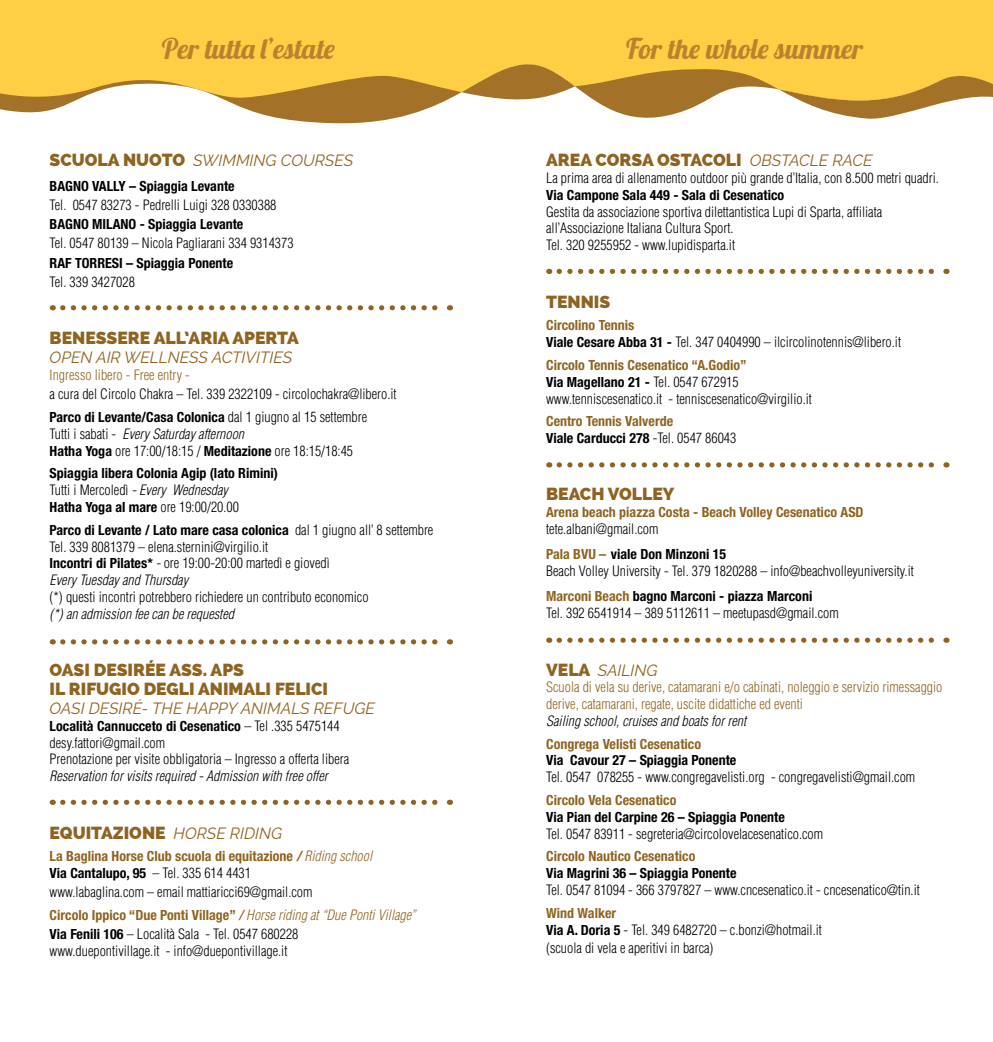
<style>
.page{position:relative;width:993px;height:1042px;background:#fff}
.page>*{position:absolute;margin:0;border:0;box-sizing:border-box;transform-origin:0 0}
.t1{font:28px "Lobster";color:#bb812f}
.t2{font:800 17.5px/18.9px "Raleway";color:#8f6421}
.t3{font:italic 16.28px "Raleway";color:#8f6421}
.t4{font:300 condensed 14px/16.8px "Helvetica LT Std";color:#000}
.t5{font:700 condensed 14px/22.8px "Helvetica Neue LT Std";color:#000}
.t6{font:700 condensed 14px/16.8px "Helvetica Neue LT Std";color:#8f6421}
.t7{font:300 condensed 14px/16.8px "Helvetica LT Std";color:#8f6421}
.t8{font:italic 300 condensed 14px "Helvetica LT Std";color:#000}
.s1{font-weight:800;font-style:normal;font-size:17.5px}
.s2{font-family:"Helvetica LT Std";font-weight:300}
.s3{font-style:italic}
.s4{font-family:"Helvetica Neue LT Std";font-weight:700}
.s5{font-weight:400;font-style:italic;font-size:16.28px}
.s6{font-family:"Helvetica LT Std";font-weight:300;font-style:italic}
.s7{color:#000}
.s8{font-family:"Helvetica LT Std";font-weight:300;color:#000}
.s9{font-weight:500;font-style:italic}
.s10{color:#8f6421}
</style>
<div class="page">
<svg style="left:22px;top:112px;width:659px;height:12px"></svg>
<svg style="left:831px;top:112px;width:77px;height:7px"></svg>
<svg style="left:0;top:0;width:992px;height:112px;background:#efc44f"></svg>
<svg style="left:63px;top:305px;width:387px;height:5px"></svg>
<svg style="left:63px;top:639px;width:387px;height:5px"></svg>
<svg style="left:63px;top:799px;width:387px;height:6px"></svg>
<svg style="left:559px;top:637px;width:387px;height:6px"></svg>
<svg style="left:559px;top:462px;width:387px;height:5px"></svg>
<svg style="left:559px;top:269px;width:387px;height:5px"></svg>
<h1 class="t1" style="left:162px;top:31px;width:175px">Per tutta l’estate</h1>
<h1 class="t1" style="left:626px;top:31px;width:238px">For the whole summer</h1>
<p class="t3" style="left:50px;top:151px;width:305px"><span class="s1">SCUOLA NUOTO</span> SWIMMING COURSES</p>
<p class="t5" style="left:50px;top:174px;width:186px">BAGNO VALLY – Spiaggia Levante</p>
<p class="t4" style="left:50px;top:196px;width:228px">Tel. 0547 83273 - Pedrelli Luigi 328 0330388</p>
<p class="t5" style="left:50px;top:213px;width:195px">BAGNO MILANO - Spiaggia Levante</p>
<p class="t4" style="left:50px;top:235px;width:245px">Tel. 0547 80139 – Nicola Pagliarani 334 9314373</p>
<p class="t5" style="left:50px;top:251px;width:185px">RAF TORRESI – Spiaggia Ponente</p>
<p class="t4" style="left:50px;top:273px;width:87px">Tel. 339 3427028</p>
<p class="t2" style="left:50px;top:329px;width:251px">BENESSERE ALL’ARIA APERTA</p>
<p class="t3" style="left:50px;top:348px;width:244px">OPEN AIR WELLNESS ACTIVITIES</p>
<p class="t7" style="left:50px;top:366px;width:142px">Ingresso libero - Free entry -</p>
<p class="t4" style="left:50px;top:386px;width:348px">a cura del Circolo Chakra – Tel. 339 2322109 - circolochakra@libero.it</p>
<p class="t5" style="left:50px;top:405px;width:319px">Parco di Levante/Casa Colonica <span class="s2">dal 1 giugno al 15 settembre</span></p>
<p class="t4" style="left:50px;top:425px;width:305px">Tutti i sabati - <span class="s3">Every Saturday afternoon<br></span><span class="s4">Hatha Yoga</span> ore 17:00/18:15 / <span class="s4">Meditazione</span> ore 18:15/18:45</p>
<p class="t5" style="left:50px;top:462px;width:230px">Spiaggia libera Colonia Agip (lato Rimini)</p>
<p class="t4" style="left:50px;top:482px;width:180px">Tutti i Mercoledì <span class="s3">- Every Wednesday</span></p>
<p class="t5" style="left:50px;top:495px;width:385px">Hatha Yoga al mare <span class="s2">ore 19:00/20.00<br></span>Parco di Levante / Lato mare casa colonica <span class="s2">dal 1 giugno all’ 8 settembre</span></p>
<p class="t4" style="left:50px;top:538px;width:281px">Tel. 339 8081379 – elena.sternini@virgilio.it<br><span class="s4">Incontri di Pilates*</span> <span class="s3">-</span> ore 19:00-20:00 martedì e giovedì<br><span class="s3">Every Tuesday and Thursday</span></p>
<p class="t4" style="left:50px;top:588px;width:320px">(*) questi incontri potrebbero richiedere un contributo economico</p>
<p class="t8" style="left:50px;top:605px;width:186px">(*) an admission fee can be requested</p>
<p class="t2" style="left:50px;top:660px;width:280px">OASI DESIRÉE ASS. APS<br>IL RIFUGIO DEGLI ANIMALI FELICI</p>
<p class="t3" style="left:50px;top:699px;width:327px">OASI DESIRÉ- THE HAPPY ANIMALS REFUGE</p>
<p class="t5" style="left:50px;top:714px;width:291px">Località Cannucceto di Cesenatico <span class="s2">– Tel .335 5475144</span></p>
<p class="t4" style="left:50px;top:734px;width:301px">desy.fattori@gmail.com<br>Prenotazione per visite obbligatoria – Ingresso a offerta libera</p>
<p class="t8" style="left:50px;top:767px;width:279px">Reservation for visits required - Admission with free offer</p>
<p class="t2" style="left:50px;top:823px;width:234px">EQUITAZIONE <span class="s5">HORSE RIDING</span></p>
<p class="t6" style="left:50px;top:848px;width:324px">La Baglina Horse Club scuola di equitazione <span class="s3">/</span> <span class="s6">Riding school<br></span><span class="s7">Via Cantalupo, 95</span> <span class="s8">– Tel. 335 614 4431</span></p>
<p class="t4" style="left:50px;top:884px;width:264px">www.labaglina.com – email mattiaricci69@gmail.com</p>
<p class="t6" style="left:50px;top:906px;width:367px">Circolo Ippico “Due Ponti Village” <span class="s9">/</span> <span class="s6">Horse riding at “Due Ponti Village”</span></p>
<p class="t4" style="left:50px;top:926px;width:250px"><span class="s4">Via Fenili 106</span> – Località Sala - Tel. 0547 680228 www.duepontivillage.it - info@duepontivillage.it</p>
<p class="t2" style="left:546px;top:151px;width:328px">AREA CORSA OSTACOLI <span class="s5">OBSTACLE RACE</span></p>
<p class="t4" style="left:546px;top:169px;width:394px">La prima area di allenamento outdoor più grande d’Italia, con 8.500 metri quadri.</p>
<p class="t5" style="left:546px;top:183px;width:239px">Via Campone Sala 449 - Sala di Cesenatico</p>
<p class="t4" style="left:546px;top:203px;width:337px">Gestita da associazione sportiva dilettantistica Lupi di Sparta, affiliata all’Associazione Italiana Cultura Sport.<br>Tel. 320 9255952 - www.lupidisparta.it</p>
<p class="t2" style="left:546px;top:292px;width:66px">TENNIS</p>
<p class="t6" style="left:546px;top:317px;width:90px">Circolino Tennis</p>
<p class="t4" style="left:546px;top:333px;width:356px"><span class="s4">Viale Cesare Abba 31 -</span> Tel. 347 0404990 – ilcircolinotennis@libero.it</p>
<p class="t6" style="left:546px;top:356px;width:202px">Circolo Tennis Cesenatico “A.Godio”<br><span class="s7">Via Magellano 21 -</span> <span class="s8">Tel. 0547 672915</span></p>
<p class="t4" style="left:546px;top:390px;width:267px">www.tenniscesenatico.it - tenniscesenatico@virgilio.it</p>
<p class="t6" style="left:546px;top:413px;width:192px">Centro Tennis Valverde<br><span class="s7">Viale Carducci 278</span> <span class="s8">-Tel. 0547 86043</span></p>
<p class="t2" style="left:546px;top:485px;width:130px">BEACH VOLLEY</p>
<p class="t6" style="left:546px;top:504px;width:319px">Arena beach piazza Costa - Beach Volley Cesenatico ASD</p>
<p class="t4" style="left:546px;top:520px;width:114px">tete.albani@gmail.com</p>
<p class="t5" style="left:546px;top:543px;width:181px"><span class="s10">Pala BVU –</span> viale Don Minzoni 15</p>
<p class="t4" style="left:546px;top:562px;width:369px">Beach Volley University - Tel. 379 1820288 – info@beachvolleyuniversity.it</p>
<p class="t5" style="left:546px;top:585px;width:267px"><span class="s10">Marconi Beach</span> bagno Marconi - piazza Marconi</p>
<p class="t4" style="left:546px;top:604px;width:294px">Tel. 392 6541914 – 389 5112611 – meetupasd@gmail.com</p>
<p class="t3" style="left:546px;top:660px;width:113px"><span class="s1">VELA</span> SAILING</p>
<p class="t7" style="left:546px;top:679px;width:397px">Scuola di vela su derive, catamarani e/o cabinati, noleggio e servizio rimessaggio derive, catamarani, regate, uscite didattiche ed eventi</p>
<p class="t8" style="left:546px;top:712px;width:201px">Sailing school, cruises and boats for rent</p>
<p class="t6" style="left:546px;top:735px;width:156px">Congrega Velisti Cesenatico</p>
<p class="t5" style="left:546px;top:749px;width:192px">Via Cavour 27 – Spiaggia Ponente</p>
<p class="t4" style="left:546px;top:769px;width:370px">Tel. 0547 078255 - www.congregavelisti.org - congregavelisti@gmail.com</p>
<p class="t6" style="left:546px;top:791px;width:132px">Circolo Vela Cesenatico</p>
<p class="t5" style="left:546px;top:805px;width:240px">Via Pian del Carpine 26 – Spiaggia Ponente</p>
<p class="t4" style="left:546px;top:825px;width:278px">Tel. 0547 83911 - segreteria@circolovelacesenatico.com</p>
<p class="t6" style="left:546px;top:848px;width:151px">Circolo Nautico Cesenatico</p>
<p class="t5" style="left:546px;top:861px;width:192px">Via Magrini 36 – Spiaggia Ponente</p>
<p class="t4" style="left:546px;top:881px;width:375px">Tel. 0547 81094 - 366 3797827 – www.cncesenatico.it - cncesenatico@tin.it</p>
<p class="t6" style="left:546px;top:904px;width:71px">Wind Walker</p>
<p class="t4" style="left:546px;top:920px;width:277px;line-height:18.9px"><span class="s4">Via A. Doria 5</span> - Tel. 349 6482720 – c.bonzi@hotmail.it (scuola di vela e aperitivi in barca)</p>
</div>
